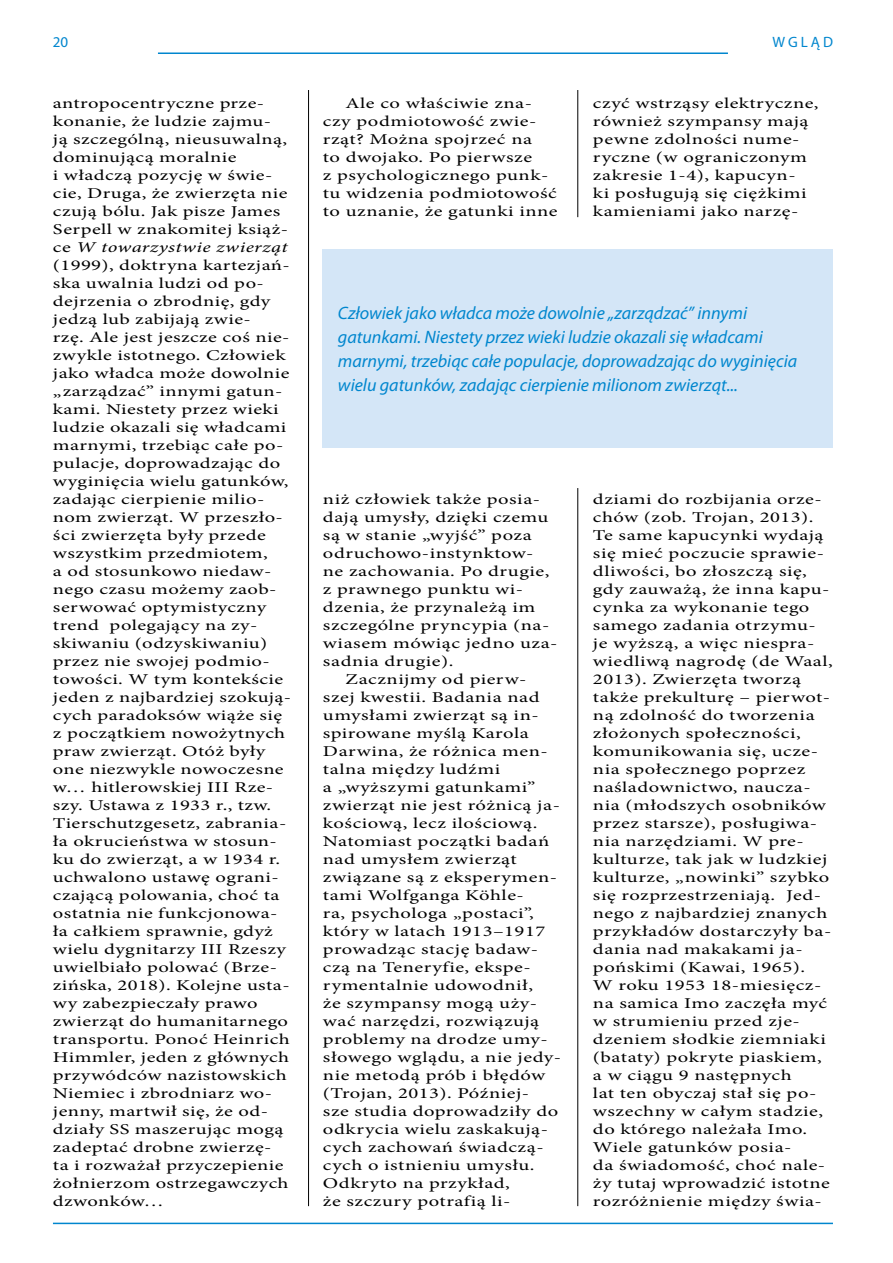
<style>
.page{position:relative;width:893px;height:1263px;background:#fff}
.page>*{position:absolute;margin:0;border:0;box-sizing:border-box;transform-origin:0 0}
.t1{font:italic 18px/24px "Myriad Pro";color:#0086ce}
.t2{font:15px/18px "Minion Pro";letter-spacing:.02em;color:#000;scale:1.37 1}
.t3{font:15px "Myriad Pro";letter-spacing:.2em;color:#0086ce}
.s1{font-style:italic}
</style>
<div class="page">
<hr style="left:158px;top:53px;width:570px;height:1px;background:#0086ce">
<hr style="left:53px;top:1223px;width:780px;height:1px;background:#0086ce">
<hr style="left:308px;top:90px;width:1px;height:1116px;background:#000">
<hr style="left:577px;top:90px;width:1px;height:1116px;background:#000">
<svg style="left:563px;top:217px;width:30px;height:271px"></svg>
<div style="left:323px;top:249px;width:510px;height:198px;background:#d4e6f7"></div>
<p class="t3" style="left:53px;top:33px;width:17px">20</p>
<p class="t3" style="left:772px;top:33px;width:62px">WGLĄD</p>
<p class="t2" style="left:53px;top:94px;width:175px">antropocentryczne prze&shy;konanie, że ludzie zajmu-<br>ją szczególną, nieusuwalną, dominującą moralnie<br>i władczą pozycję w świe&shy;cie, Druga, że zwierzęta nie czują bólu. Jak pisze James<br>Serpell w znakomitej książ&shy;ce <span class="s1">W towarzystwie zwierząt </span>(1999), doktryna kartezjań&shy;ska uwalnia ludzi od po&shy;dejrzenia o zbrodnię, gdy jedzą lub zabijają zwie-<br>rzę. Ale jest jeszcze coś nie&shy;zwykle istotnego. Człowiek jako władca może dowolnie „zarządzać” innymi gatun&shy;kami. Niestety przez wieki ludzie okazali się władcami marnymi, trzebiąc całe po&shy;pulacje, doprowadzając do wyginięcia wielu gatunków, zadając cierpienie milio&shy;nom zwierząt. W przeszło&shy;ści zwierzęta były przede wszystkim przedmiotem,<br>a od stosunkowo niedaw&shy;nego czasu możemy zaob&shy;serwować optymistyczny trend polegający na zy&shy;skiwaniu (odzyskiwaniu) przez nie swojej podmio&shy;towości. W tym kontekście jeden z najbardziej szokują&shy;cych paradoksów wiąże się z początkiem nowożytnych praw zwierząt. Otóż były one niezwykle nowoczesne w… hitlerowskiej III Rze&shy;szy. Ustawa z 1933 r., tzw.<br>Tierschutzgesetz, zabrania&shy;ła okrucieństwa w stosun&shy;ku do zwierząt, a w 1934 r. uchwalono ustawę ograni&shy;czającą polowania, choć ta ostatnia nie funkcjonowa&shy;ła całkiem sprawnie, gdyż wielu dygnitarzy III Rzeszy uwielbiało polować (Brze&shy;zińska, 2018). Kolejne usta&shy;wy zabezpieczały prawo zwierząt do humanitarnego transportu. Ponoć Heinrich<br>Himmler, jeden z głównych przywódców nazistowskich<br>Niemiec i zbrodniarz wo&shy;jenny, martwił się, że od&shy;działy SS maszerując mogą zadeptać drobne zwierzę-<br>ta i rozważał przyczepienie żołnierzom ostrzegawczych dzwonków…</p>
<p class="t2" style="left:323px;top:94px;width:173px;text-indent:23px">Ale co właściwie zna&shy;czy podmiotowość zwie&shy;rząt? Można spojrzeć na<br>to dwojako. Po pierwsze<br>z psychologicznego punk&shy;tu widzenia podmiotowość to uznanie, że gatunki inne</p>
<p class="t2" style="left:593px;top:94px;width:166px">czyć wstrząsy elektryczne, również szympansy mają pewne zdolności nume&shy;ryczne (w ograniczonym zakresie 1-4), kapucyn-<br>ki posługują się ciężkimi kamieniami jako narzę-</p>
<p class="t1" style="left:338px;top:301px;width:461px">Człowiek jako władca może dowolnie „zarządzać” innymi gatunkami. Niestety przez wieki ludzie okazali się władcami marnymi, trzebiąc całe populacje, doprowadzając do wyginięcia wielu gatunków, zadając cierpienie milionom zwierząt...</p>
<p class="t2" style="left:323px;top:490px;width:160px">niż człowiek także posia-</p>
<p class="t2" style="left:323px;top:508px;width:166px">dają umysły, dzięki czemu</p>
<p class="t2" style="left:323px;top:526px;width:154px">są w stanie „wyjść” poza</p>
<p class="t2" style="left:323px;top:544px;width:155px">odruchowo-instynktow-</p>
<p class="t2" style="left:323px;top:562px;width:167px">ne zachowania. Po drugie,</p>
<p class="t2" style="left:323px;top:580px;width:148px">z prawnego punktu wi-</p>
<p class="t2" style="left:323px;top:598px;width:157px">dzenia, że przynależą im</p>
<p class="t2" style="left:323px;top:616px;width:167px">szczególne pryncypia (na-</p>
<p class="t2" style="left:323px;top:634px;width:173px">wiasem mówiąc jedno uza-</p>
<p class="t2" style="left:323px;top:652px;width:97px">sadnia drugie).</p>
<p class="t2" style="left:345px;top:670px;width:134px">Zacznijmy od pierw-</p>
<p class="t2" style="left:323px;top:688px;width:160px">szej kwestii. Badania nad</p>
<p class="t2" style="left:323px;top:706px;width:159px">umysłami zwierząt są in-</p>
<p class="t2" style="left:323px;top:724px;width:152px">spirowane myślą Karola</p>
<p class="t2" style="left:323px;top:742px;width:166px">Darwina, że różnica men-</p>
<p class="t2" style="left:323px;top:760px;width:131px">talna między ludźmi</p>
<p class="t2" style="left:323px;top:778px;width:157px">a „wyższymi gatunkami”</p>
<p class="t2" style="left:323px;top:796px;width:175px">zwierząt nie jest różnicą ja-</p>
<p class="t2" style="left:323px;top:814px;width:158px">kościową, lecz ilościową.</p>
<p class="t2" style="left:323px;top:832px;width:167px">Natomiast początki badań</p>
<p class="t2" style="left:323px;top:850px;width:143px">nad umysłem zwierząt</p>
<p class="t2" style="left:323px;top:868px;width:172px">związane są z eksperymen-</p>
<p class="t2" style="left:323px;top:886px;width:148px">tami Wolfganga Köhle-</p>
<p class="t2" style="left:323px;top:904px;width:155px">ra, psychologa „postaci”,</p>
<p class="t2" style="left:323px;top:922px;width:164px">który w latach 1913–1917</p>
<p class="t2" style="left:323px;top:940px;width:159px">prowadząc stację badaw-</p>
<p class="t2" style="left:323px;top:958px;width:153px">czą na Teneryfie, ekspe-</p>
<p class="t2" style="left:323px;top:976px;width:155px">rymentalnie udowodnił,</p>
<p class="t2" style="left:323px;top:994px;width:158px">że szympansy mogą uży-</p>
<p class="t2" style="left:323px;top:1012px;width:159px">wać narzędzi, rozwiązują</p>
<p class="t2" style="left:323px;top:1030px;width:166px">problemy na drodze umy-</p>
<p class="t2" style="left:323px;top:1048px;width:175px">słowego wglądu, a nie jedy-</p>
<p class="t2" style="left:323px;top:1066px;width:164px">nie metodą prób i błędów</p>
<p class="t2" style="left:323px;top:1084px;width:152px">(Trojan, 2013). Później-</p>
<p class="t2" style="left:323px;top:1102px;width:173px">sze studia doprowadziły do</p>
<p class="t2" style="left:323px;top:1120px;width:166px">odkrycia wielu zaskakują-</p>
<p class="t2" style="left:323px;top:1138px;width:163px">cych zachowań świadczą-</p>
<p class="t2" style="left:323px;top:1156px;width:156px">cych o istnieniu umysłu.</p>
<p class="t2" style="left:323px;top:1174px;width:138px">Odkryto na przykład,</p>
<p class="t2" style="left:323px;top:1192px;width:138px">że szczury potrafią li-</p>
<p class="t2" style="left:593px;top:490px;width:177px">dziami do rozbijania orze&shy;chów (zob. Trojan, 2013).<br>Te same kapucynki wydają się mieć poczucie sprawie&shy;dliwości, bo złoszczą się, gdy zauważą, że inna kapu&shy;cynka za wykonanie tego samego zadania otrzymu&shy;je wyższą, a więc niespra&shy;wiedliwą nagrodę (de Waal,<br>2013). Zwierzęta tworzą także prekulturę – pierwot&shy;ną zdolność do tworzenia złożonych społeczności, komunikowania się, ucze&shy;nia społecznego poprzez naśladownictwo, naucza&shy;nia (młodszych osobników przez starsze), posługiwa&shy;nia narzędziami. W pre&shy;kulturze, tak jak w ludzkiej kulturze, „nowinki” szybko się rozprzestrzeniają. Jed&shy;nego z najbardziej znanych przykładów dostarczyły ba&shy;dania nad makakami ja&shy;pońskimi (Kawai, 1965).<br>W roku 1953 18-miesięcz&shy;na samica Imo zaczęła myć w strumieniu przed zje&shy;dzeniem słodkie ziemniaki (bataty) pokryte piaskiem, a w ciągu 9 następnych<br>lat ten obyczaj stał się po&shy;wszechny w całym stadzie, do którego należała Imo.<br>Wiele gatunków posia-<br>da świadomość, choć nale&shy;ży tutaj wprowadzić istotne rozróżnienie między świa-</p>
</div>
